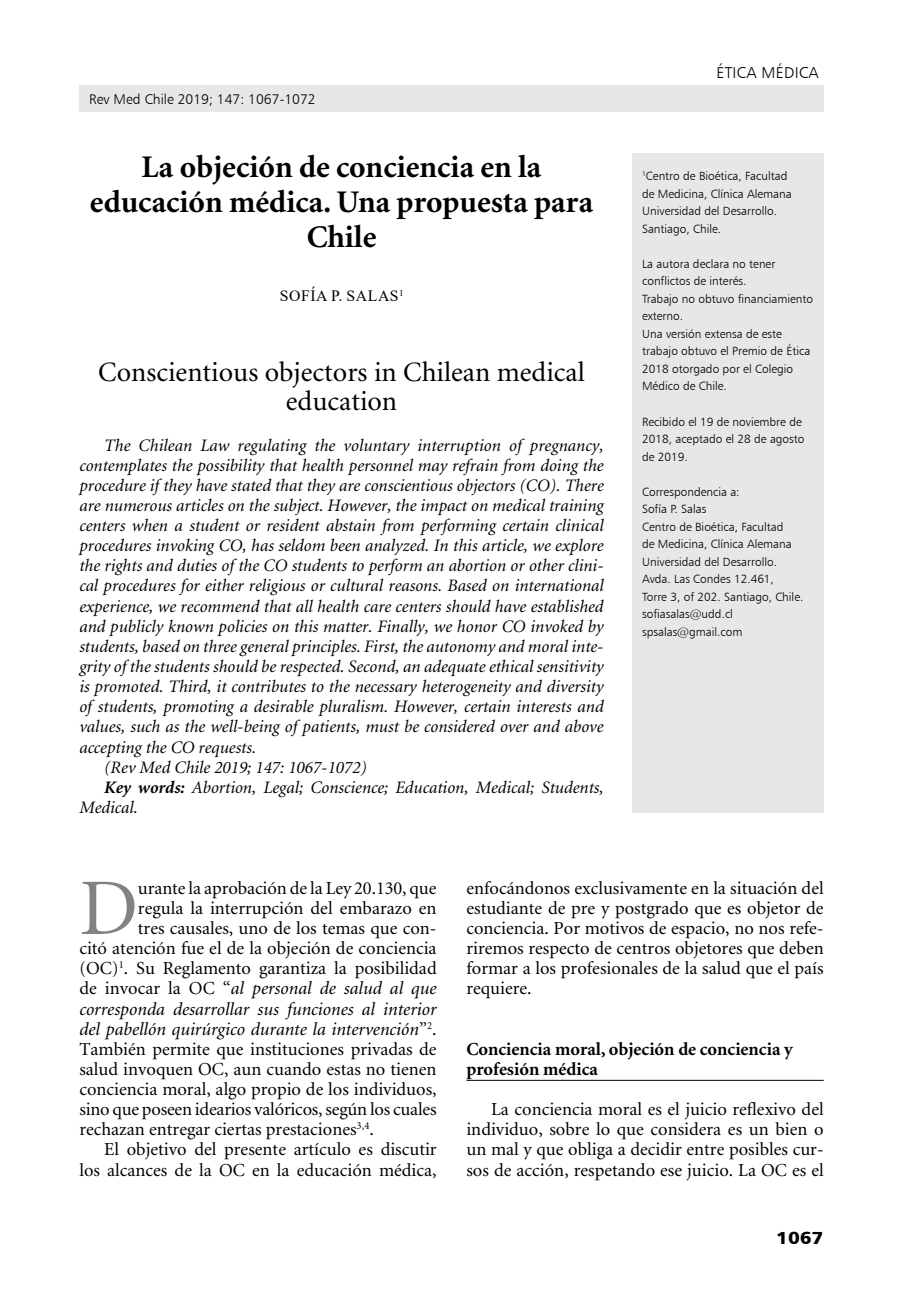
<style>
.page{position:relative;width:918px;height:1315px;background:#fff}
.page>*{position:absolute;margin:0;border:0;box-sizing:border-box;transform-origin:0 0}
.t1{font:80.33px "Minion";color:#808285}
.t2{font:700 31.5px/35px "Minion";color:#000;text-align:center}
.t3{font:28px/29.8px "Minion";color:#000;text-align:center}
.t4{font:18.38px/20.1px "Minion";color:#000;text-align:justify}
.t5{font:italic 18.38px "Minion";color:#000}
.t6{font:700 18.38px/20.1px "Minion";color:#000}
.t7{font:italic 17.5px "Minion";color:#000}
.t8{font:17.5px "Humanist 777 BT Black B";color:#000;scale:1.1 1}
.t9{font:15.75px "Times New Roman";letter-spacing:.035em;color:#000}
.t10{font:15.75px "Humanist 777 BT Light B";letter-spacing:.02em;color:#000}
.t11{font:14px "Humanist 777 BT Light B";color:#000}
.t12{font:11.9px/17.5px "Humanist 777 BT Light B";color:#000}
.s1{font-weight:700}
.s2{font-style:normal}
</style>
<div class="page">
<div style="left:79px;top:85px;width:744px;height:26px;background:#e6e7e8"></div>
<div style="left:632px;top:154px;width:191px;height:659px;background:#e6e7e8"></div>
<hr style="left:466px;top:1080px;width:357px;height:1px;background:#000">
<p class="t11" style="left:89px;top:90px;width:228px">Rev Med Chile 2019; 147: 1067-1072</p>
<h2 class="t2" style="left:90px;top:151px;width:505px">La objeción de conciencia en la educación médica. Una propuesta para<br>Chile</h2>
<p class="t9" style="left:280px;top:285px;width:125px">SOFÍA P. SALAS<sup>1</sup></p>
<h3 class="t3" style="left:98px;top:358px;width:488px">Conscientious objectors in Chilean medical education</h3>
<p class="t7" style="left:104px;top:436px;width:501px">The Chilean Law regulating the voluntary interruption of pregnancy,</p>
<p class="t7" style="left:79px;top:456px;width:526px">contemplates the possibility that health personnel may refrain from doing the</p>
<p class="t7" style="left:79px;top:476px;width:526px">procedure if they have stated that they are conscientious objectors (CO). There</p>
<p class="t7" style="left:79px;top:497px;width:526px">are numerous articles on the subject. However, the impact on medical training</p>
<p class="t7" style="left:79px;top:517px;width:526px">centers when a student or resident abstain from performing certain clinical</p>
<p class="t7" style="left:79px;top:537px;width:526px">procedures invoking CO, has seldom been analyzed. In this article, we explore</p>
<p class="t7" style="left:79px;top:557px;width:526px">the rights and duties of the CO students to perform an abortion or other clini-</p>
<p class="t7" style="left:79px;top:577px;width:526px">cal procedures for either religious or cultural reasons. Based on international</p>
<p class="t7" style="left:79px;top:597px;width:526px">experience, we recommend that all health care centers should have established</p>
<p class="t7" style="left:79px;top:617px;width:526px">and publicly known policies on this matter. Finally, we honor CO invoked by</p>
<p class="t7" style="left:79px;top:637px;width:526px">students, based on three general principles. First, the autonomy and moral inte-</p>
<p class="t7" style="left:79px;top:658px;width:526px">grity of the students should be respected. Second, an adequate ethical sensitivity</p>
<p class="t7" style="left:79px;top:678px;width:526px">is promoted. Third, it contributes to the necessary heterogeneity and diversity</p>
<p class="t7" style="left:79px;top:698px;width:526px">of students, promoting a desirable pluralism. However, certain interests and</p>
<p class="t7" style="left:79px;top:718px;width:526px">values, such as the well-being of patients, must be considered over and above</p>
<p class="t7" style="left:79px;top:738px;width:178px">accepting the CO requests.</p>
<p class="t7" style="left:104px;top:758px;width:264px">(Rev Med Chile 2019; 147: 1067-1072)</p>
<p class="t7" style="left:104px;top:778px;width:501px"><span class="s1">Key words:</span> Abortion, Legal; Conscience; Education, Medical; Students,</p>
<p class="t7" style="left:79px;top:798px;width:60px">Medical.</p>
<p class="t10" style="left:716px;top:63px;width:104px">ÉTICA MÉDICA</p>
<p class="t12" style="left:642px;top:167px;width:151px"><sup>1</sup>Centro de Bioética, Facultad de Medicina, Clínica Alemana<br>Universidad del Desarrollo.<br>Santiago, Chile.</p>
<p class="t12" style="left:642px;top:255px;width:173px">La autora declara no tener conflictos de interés.<br>Trabajo no obtuvo financiamiento externo.<br>Una versión extensa de este trabajo obtuvo el Premio de Ética<br>2018 otorgado por el Colegio<br>Médico de Chile.</p>
<p class="t12" style="left:642px;top:412px;width:164px">Recibido el 19 de noviembre de<br>2018, aceptado el 28 de agosto de 2019.</p>
<p class="t12" style="left:642px;top:482px;width:163px">Correspondencia a:<br>Sofía P. Salas<br>Centro de Bioética, Facultad<br>de Medicina, Clínica Alemana<br>Universidad del Desarrollo.<br>Avda. Las Condes 12.461,<br>Torre 3, of 202. Santiago, Chile. sofiasalas@udd.cl spsalas@gmail.com</p>
<h1 class="t1" style="left:79px;top:868px;width:60px">D</h1>
<p class="t4" style="left:138px;top:878px;width:300px">urante la aprobación de la Ley 20.130, que</p>
<p class="t4" style="left:138px;top:898px;width:300px">regula la interrupción del embarazo en</p>
<p class="t4" style="left:138px;top:918px;width:300px">tres causales, uno de los temas que con-</p>
<p class="t4" style="left:79px;top:939px;width:359px">citó atención fue el de la objeción de conciencia</p>
<p class="t4" style="left:79px;top:959px;width:359px">(OC)<sup>1</sup>. Su Reglamento garantiza la posibilidad</p>
<p class="t5" style="left:79px;top:979px;width:359px"><span class="s2">de invocar la OC “</span>al personal de salud al que</p>
<p class="t5" style="left:79px;top:999px;width:359px">corresponda desarrollar sus funciones al interior</p>
<p class="t5" style="left:79px;top:1019px;width:359px">del pabellón quirúrgico durante la intervención<span class="s2">”</span><sup>2</sup><span class="s2">.</span></p>
<p class="t4" style="left:79px;top:1039px;width:359px">También permite que instituciones privadas de</p>
<p class="t4" style="left:79px;top:1059px;width:359px">salud invoquen OC, aun cuando estas no tienen</p>
<p class="t4" style="left:79px;top:1079px;width:359px">conciencia moral, algo propio de los individuos,</p>
<p class="t4" style="left:79px;top:1100px;width:359px">sino que poseen idearios valóricos, según los cuales</p>
<p class="t4" style="left:79px;top:1120px;width:296px">rechazan entregar ciertas prestaciones<sup>3,4</sup>.</p>
<p class="t4" style="left:104px;top:1140px;width:334px">El objetivo del presente artículo es discutir</p>
<p class="t4" style="left:79px;top:1160px;width:359px">los alcances de la OC en la educación médica,</p>
<p class="t4" style="left:466px;top:878px;width:359px">enfocándonos exclusivamente en la situación del estudiante de pre y postgrado que es objetor de conciencia. Por motivos de espacio, no nos refe&shy;riremos respecto de centros objetores que deben formar a los profesionales de la salud que el país requiere.</p>
<p class="t6" style="left:466px;top:1039px;width:328px">Conciencia moral, objeción de conciencia y profesión médica</p>
<p class="t4" style="left:466px;top:1100px;width:359px;text-indent:25px">La conciencia moral es el juicio reflexivo del individuo, sobre lo que considera es un bien o un mal y que obliga a decidir entre posibles cur&shy;sos de acción, respetando ese juicio. La OC es el</p>
<p class="t8" style="left:776px;top:1226px;width:45px">1067</p>
</div>
